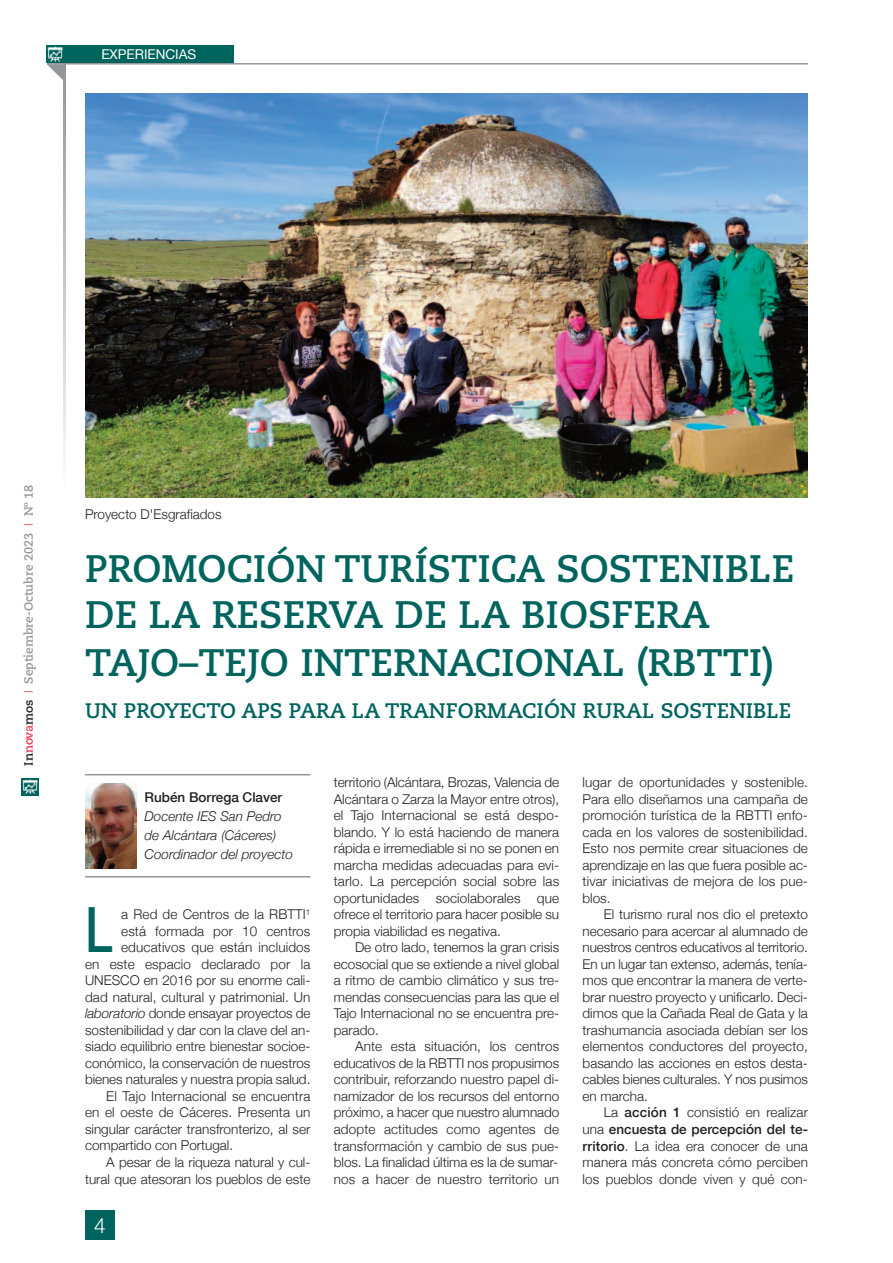
<style>
.page{position:relative;width:893px;height:1263px;background:#fff}
.page>*{position:absolute;margin:0;border:0;box-sizing:border-box;transform-origin:0 0}
.t1{font:500 62.4px "Helvetica Neue";color:#00645e;scale:.77 1}
.t2{font:700 38.25px/46.8px "Caecilia LT Std";color:#00645e}
.t3{font:700 21px "Caecilia LT Std";color:#00645e}
.t4{font:300 21px "Helvetica Neue";color:#fff}
.t5{font:300 13.5px/16.5px "Helvetica Neue";color:#231f20;text-align:justify}
.t6{font:italic 300 13.5px/18.9px "Helvetica Neue";color:#231f20}
.t7{font:500 13.5px "Helvetica Neue";color:#231f20}
.t8{font:13.5px "Helvetica Neue";color:#fff}
.t9{font:700 12px "Caecilia LT Std";color:#939598}
.s1{color:#231f20}
.s2{color:#ee3d56}
.s3{font-family:"Helvetica Neue";font-weight:300;color:#ee3d56}
.s4{font-style:italic}
.s5{font-weight:500}
</style>
<div class="page">
<img style="left:85px;top:94px;width:723px;height:403px">
<div style="left:85px;top:1210px;width:30px;height:29px;background:#00645e"></div>
<img style="left:21px;top:778px;width:17px;height:17px">
<img style="left:47px;top:46px;width:17px;height:17px">
<div style="left:64px;top:46px;width:170px;height:17px;background:#00645e"></div>
<hr style="left:47px;top:63px;width:761px;height:2px;background:#939598">
<svg style="left:47px;top:64px;width:17px;height:17px"></svg>
<svg style="left:64px;top:65px;width:1px;height:392px"></svg>
<img style="left:85px;top:783px;width:51px;height:85px">
<hr style="left:85px;top:774px;width:225px;height:1px;background:#939598">
<hr style="left:85px;top:876px;width:225px;height:1px;background:#939598">
<p class="t8" style="left:101px;top:47px;width:96px">EXPERIENCIAS</p>
<p class="t9" style="left:24px;top:766px;width:283px;rotate:-90deg"><span class="s1">In</span><span class="s2">nova</span><span class="s1">mos</span> <span class="s3">I</span> Septiembre-Octubre 2023 <span class="s3">I</span> Nº 18</p>
<p class="t5" style="left:85px;top:506px;width:138px">Proyecto D'Esgrafiados</p>
<h2 class="t2" style="left:85px;top:549px;width:711px">PROMOCIÓN TURÍSTICA SOSTENIBLE<br>DE LA RESERVA DE LA BIOSFERA<br>TAJO–TEJO INTERNACIONAL (RBTTI)</h2>
<h3 class="t3" style="left:85px;top:702px;width:708px">UN PROYECTO APS PARA LA TRANFORMACIÓN RURAL SOSTENIBLE</h3>
<p class="t7" style="left:145px;top:789px;width:139px">Rubén Borrega Claver</p>
<p class="t6" style="left:145px;top:807px;width:150px">Docente IES San Pedro de Alcántara (Cáceres)<br>Coordinador del proyecto</p>
<h1 class="t1" style="left:85px;top:891px;width:37px">L</h1>
<p class="t5" style="left:121px;top:906px;width:191px">a Red de Centros de la RBTTI<sup>1</sup></p>
<p class="t5" style="left:121px;top:922px;width:191px">está formada por 10 centros</p>
<p class="t5" style="left:121px;top:939px;width:191px">educativos que están incluidos</p>
<p class="t5" style="left:85px;top:955px;width:227px">en este espacio declarado por la</p>
<p class="t5" style="left:85px;top:972px;width:227px">UNESCO en 2016 por su enorme cali-</p>
<p class="t5" style="left:85px;top:988px;width:227px">dad natural, cultural y patrimonial. Un</p>
<p class="t5" style="left:85px;top:1005px;width:227px"><span class="s4">laboratorio</span> donde ensayar proyectos de</p>
<p class="t5" style="left:85px;top:1021px;width:227px">sostenibilidad y dar con la clave del an-</p>
<p class="t5" style="left:85px;top:1038px;width:227px">siado equilibrio entre bienestar socioe-</p>
<p class="t5" style="left:85px;top:1054px;width:227px">conómico, la conservación de nuestros</p>
<p class="t5" style="left:85px;top:1071px;width:227px">bienes naturales y nuestra propia salud.</p>
<p class="t5" style="left:106px;top:1087px;width:206px">El Tajo Internacional se encuentra</p>
<p class="t5" style="left:85px;top:1104px;width:227px">en el oeste de Cáceres. Presenta un</p>
<p class="t5" style="left:85px;top:1120px;width:227px">singular carácter transfronterizo, al ser</p>
<p class="t5" style="left:85px;top:1137px;width:150px">compartido con Portugal.</p>
<p class="t5" style="left:106px;top:1154px;width:206px">A pesar de la riqueza natural y cul-</p>
<p class="t5" style="left:85px;top:1170px;width:227px">tural que atesoran los pueblos de este</p>
<h3 class="t4" style="left:94px;top:1212px;width:13px">4</h3>
<p class="t5" style="left:334px;top:774px;width:227px">territorio (Alcántara, Brozas, Valencia de Alcántara o Zarza la Mayor entre otros), el Tajo Internacional se está despo&shy;blando. Y lo está haciendo de manera rápida e irremediable si no se ponen en marcha medidas adecuadas para evi&shy;tarlo. La percepción social sobre las oportunidades sociolaborales que ofrece el territorio para hacer posible su propia viabilidad es negativa.</p>
<p class="t5" style="left:334px;top:939px;width:227px;text-indent:21px">De otro lado, tenemos la gran crisis ecosocial que se extiende a nivel global a ritmo de cambio climático y sus tre&shy;mendas consecuencias para las que el Tajo Internacional no se encuentra pre&shy;parado.</p>
<p class="t5" style="left:334px;top:1038px;width:227px;text-indent:21px">Ante esta situación, los centros educativos de la RBTTI nos propusimos contribuir, reforzando nuestro papel di&shy;namizador de los recursos del entorno próximo, a hacer que nuestro alumnado adopte actitudes como agentes de transformación y cambio de sus pue&shy;blos. La finalidad última es la de sumar&shy;nos a hacer de nuestro territorio un</p>
<p class="t5" style="left:583px;top:774px;width:227px">lugar de oportunidades y sostenible.<br>Para ello diseñamos una campaña de promoción turística de la RBTTI enfo&shy;cada en los valores de sostenibilidad.<br>Esto nos permite crear situaciones de aprendizaje en las que fuera posible ac&shy;tivar iniciativas de mejora de los pue&shy;blos.</p>
<p class="t5" style="left:583px;top:906px;width:227px;text-indent:21px">El turismo rural nos dio el pretexto necesario para acercar al alumnado de nuestros centros educativos al territorio.<br>En un lugar tan extenso, además, tenía&shy;mos que encontrar la manera de verte&shy;brar nuestro proyecto y unificarlo. Deci&shy;dimos que la Cañada Real de Gata y la trashumancia asociada debían ser los elementos conductores del proyecto, basando las acciones en estos desta&shy;cables bienes culturales. Y nos pusimos en marcha.</p>
<p class="t5" style="left:583px;top:1104px;width:227px;text-indent:21px">La <span class="s5">acción 1</span> consistió en realizar una <span class="s5">encuesta de percepción del te&shy;rritorio</span>. La idea era conocer de una manera más concreta cómo perciben los pueblos donde viven y qué con-</p>
</div>
